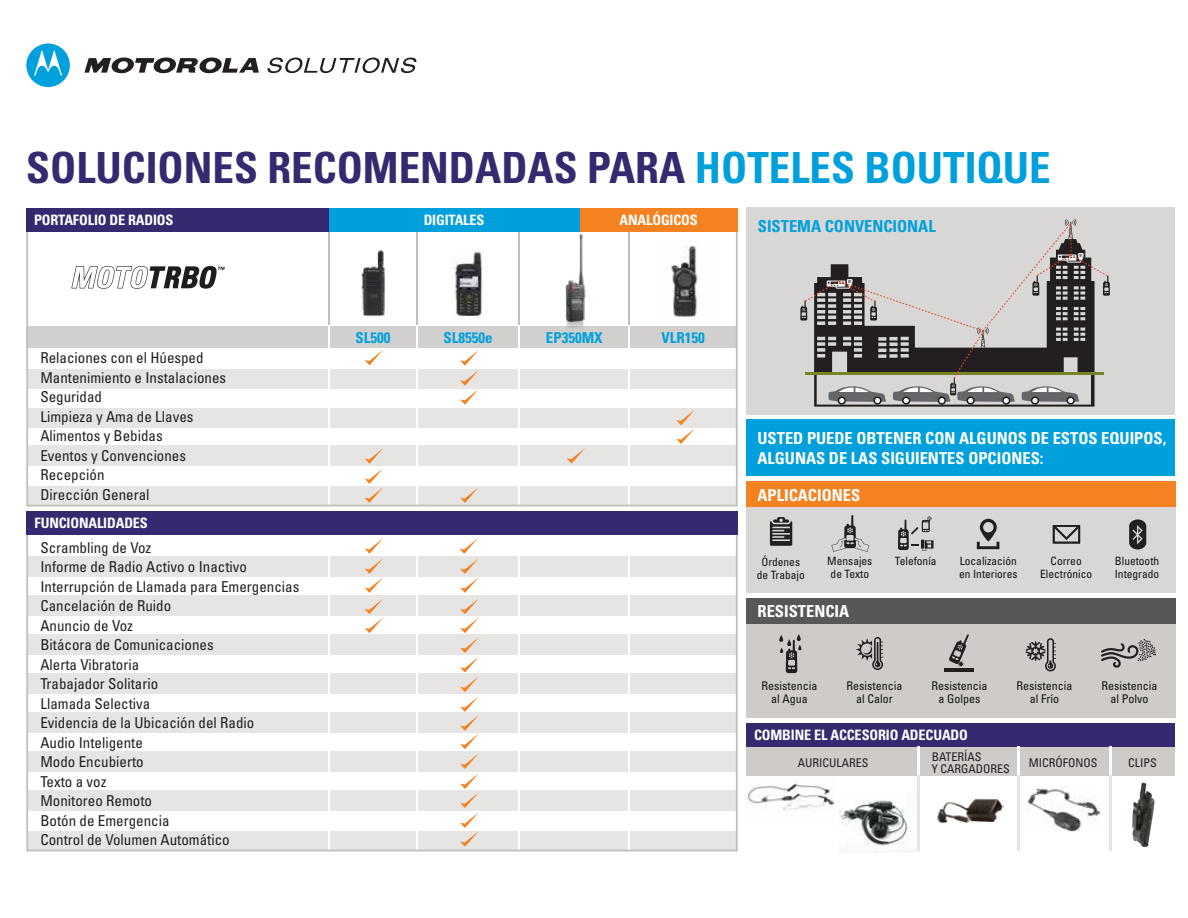
<style>
.page{position:relative;width:1188px;height:918px;background:#fff}
.page>*{position:absolute;margin:0;border:0;box-sizing:border-box;transform-origin:0 0}
.t1{font:700 condensed 42.9px "Univers";color:#35296f}
.t2{font:700 condensed 16.5px/19.8px "Univers";color:#fff}
.t3{font:700 condensed 16.5px "Univers";color:#00a0dd}
.t4{font:condensed 15px/19.5px "Univers";color:#231f20}
.t5{font:700 condensed 15px "Univers LT Pro";color:#00a0dd}
.t6{font:700 condensed 14.25px "Univers";letter-spacing:-.01em;color:#fff}
.t7{font:condensed 12px/13.6px "Univers";color:#151410;text-align:center}
.t8{font:condensed 12px/12px "Univers";color:#231f20}
.t9{font:condensed 11.4px/13px "Univers";color:#151410}
.s1{color:#00a0dd}
</style>
<div class="page">
<img style="left:745px;top:783px;width:90px;height:28px">
<img style="left:839px;top:793px;width:79px;height:58px">
<img style="left:1132px;top:782px;width:13px;height:65px">
<img style="left:1027px;top:787px;width:72px;height:44px">
<img style="left:937px;top:798px;width:67px;height:26px">
<div style="left:746px;top:503px;width:430px;height:90px;background:#d8d7d5"></div>
<div style="left:746px;top:622px;width:430px;height:95px;background:#cecbc9"></div>
<div style="left:746px;top:481px;width:430px;height:26px;background:#f58220"></div>
<div style="left:746px;top:598px;width:430px;height:25px;background:#585757"></div>
<div style="left:746px;top:419px;width:429px;height:57px;background:#00a0dd"></div>
<div style="left:27px;top:369px;width:709px;height:19px;background:#e6e5e3"></div>
<div style="left:27px;top:831px;width:709px;height:19px;background:#e6e5e3"></div>
<div style="left:27px;top:790px;width:709px;height:22px;background:#e6e5e3"></div>
<div style="left:27px;top:752px;width:709px;height:20px;background:#e6e5e3"></div>
<div style="left:27px;top:712px;width:709px;height:22px;background:#e6e5e3"></div>
<div style="left:27px;top:674px;width:709px;height:20px;background:#e6e5e3"></div>
<div style="left:27px;top:634px;width:709px;height:22px;background:#e6e5e3"></div>
<div style="left:27px;top:596px;width:709px;height:20px;background:#e6e5e3"></div>
<div style="left:27px;top:556px;width:709px;height:22px;background:#e6e5e3"></div>
<div style="left:27px;top:408px;width:709px;height:20px;background:#e6e5e3"></div>
<div style="left:27px;top:446px;width:709px;height:20px;background:#e6e5e3"></div>
<div style="left:27px;top:486px;width:709px;height:20px;background:#e6e5e3"></div>
<div style="left:26px;top:326px;width:711px;height:21px;background:#d1d0ce"></div>
<hr style="left:416px;top:230px;width:2px;height:96px;background:#bfbfbc">
<hr style="left:416px;top:326px;width:2px;height:180px;background:#fff">
<hr style="left:416px;top:532px;width:2px;height:318px;background:#fff">
<hr style="left:328px;top:230px;width:2px;height:96px;background:#bfbfbc">
<hr style="left:328px;top:326px;width:2px;height:180px;background:#fff">
<hr style="left:328px;top:532px;width:2px;height:318px;background:#fff">
<hr style="left:518px;top:230px;width:2px;height:96px;background:#bfbfbc">
<hr style="left:518px;top:326px;width:2px;height:180px;background:#fff">
<hr style="left:518px;top:532px;width:2px;height:318px;background:#fff">
<hr style="left:628px;top:230px;width:2px;height:96px;background:#bfbfbc">
<hr style="left:628px;top:326px;width:2px;height:180px;background:#fff">
<hr style="left:628px;top:532px;width:2px;height:318px;background:#fff">
<div style="left:26px;top:229px;width:712px;height:277px;border:2px solid #bfbfbc"></div>
<div style="left:26px;top:208px;width:303px;height:23px;background:#35296f"></div>
<div style="left:579px;top:208px;width:159px;height:23px;background:#f58220"></div>
<div style="left:329px;top:208px;width:250px;height:23px;background:#00a0dd"></div>
<svg style="left:898px;top:516px;width:36px;height:35px"></svg>
<svg style="left:770px;top:517px;width:22px;height:29px"></svg>
<svg style="left:831px;top:515px;width:38px;height:37px"></svg>
<svg style="left:977px;top:519px;width:22px;height:30px"></svg>
<svg style="left:1053px;top:525px;width:27px;height:19px"></svg>
<svg style="left:1129px;top:519px;width:17px;height:30px"></svg>
<img style="left:565px;top:234px;width:21px;height:94px">
<svg style="left:567px;top:448px;width:18px;height:15px"></svg>
<img style="left:670px;top:245px;width:29px;height:72px">
<svg style="left:676px;top:410px;width:18px;height:34px"></svg>
<img style="left:361px;top:250px;width:24px;height:67px">
<svg style="left:365px;top:350px;width:18px;height:15px"></svg>
<svg style="left:365px;top:449px;width:18px;height:54px"></svg>
<svg style="left:365px;top:539px;width:18px;height:54px"></svg>
<svg style="left:365px;top:599px;width:18px;height:34px"></svg>
<svg style="left:460px;top:539px;width:18px;height:54px"></svg>
<svg style="left:460px;top:599px;width:18px;height:247px"></svg>
<img style="left:451px;top:251px;width:32px;height:66px">
<svg style="left:460px;top:351px;width:18px;height:14px"></svg>
<svg style="left:460px;top:371px;width:18px;height:33px"></svg>
<svg style="left:460px;top:488px;width:18px;height:15px"></svg>
<svg style="left:71px;top:266px;width:154px;height:23px"></svg>
<div style="left:26px;top:512px;width:712px;height:23px;background:#35296f"></div>
<div style="left:747px;top:208px;width:428px;height:207px;background:#d8d7d5"></div>
<svg style="left:779px;top:634px;width:23px;height:39px"></svg>
<svg style="left:949px;top:634px;width:20px;height:33px"></svg>
<hr style="left:945px;top:668px;width:29px;height:3px;background:#231f20">
<svg style="left:1101px;top:639px;width:55px;height:29px"></svg>
<svg style="left:1025px;top:638px;width:31px;height:33px"></svg>
<svg style="left:856px;top:637px;width:27px;height:33px"></svg>
<div style="left:746px;top:746px;width:429px;height:30px;background:#cecbc9"></div>
<div style="left:746px;top:723px;width:429px;height:24px;background:#35296f"></div>
<hr style="left:918px;top:746px;width:2px;height:35px;background:#fff">
<hr style="left:918px;top:776px;width:2px;height:75px;background:#e6e5e3">
<hr style="left:1017px;top:746px;width:2px;height:35px;background:#fff">
<hr style="left:1017px;top:776px;width:2px;height:75px;background:#e6e5e3">
<hr style="left:1109px;top:746px;width:2px;height:35px;background:#fff">
<hr style="left:1109px;top:776px;width:2px;height:75px;background:#e6e5e3">
<svg style="left:800px;top:219px;width:310px;height:188px"></svg>
<svg style="left:84px;top:57px;width:175px;height:17px"></svg>
<svg style="left:26px;top:44px;width:44px;height:43px"></svg>
<svg style="left:268px;top:58px;width:148px;height:15px"></svg>
<h1 class="t1" style="left:26px;top:142px;width:1026px">SOLUCIONES RECOMENDADAS PARA <span class="s1">HOTELES BOUTIQUE</span></h1>
<p class="t6" style="left:34px;top:211px;width:141px">PORTAFOLIO DE RADIOS</p>
<p class="t6" style="left:424px;top:211px;width:62px">DIGITALES</p>
<p class="t6" style="left:620px;top:211px;width:80px">ANALÓGICOS</p>
<p class="t4" style="left:40px;top:348px;width:187px">Relaciones con el Húesped<br>Mantenimiento e Instalaciones<br>Seguridad<br>Limpieza y Ama de Llaves<br>Alimentos y Bebidas<br>Eventos y Convenciones<br>Recepción<br>Dirección General</p>
<p class="t6" style="left:35px;top:515px;width:115px">FUNCIONALIDADES</p>
<p class="t4" style="left:40px;top:537px;width:261px">Scrambling de Voz<br>Informe de Radio Activo o Inactivo<br>Interrupción de Llamada para Emergencias<br>Cancelación de Ruido<br>Anuncio de Voz<br>Bitácora de Comunicaciones<br>Alerta Vibratoria<br>Trabajador Solitario<br>Llamada Selectiva<br>Evidencia de la Ubicación del Radio<br>Audio Inteligente<br>Modo Encubierto<br>Texto a voz<br>Monitoreo Remoto<br>Botón de Emergencia<br>Control de Volumen Automático</p>
<p class="t5" style="left:356px;top:328px;width:36px">SL500</p>
<p class="t5" style="left:444px;top:328px;width:51px">SL8550e</p>
<p class="t5" style="left:546px;top:328px;width:58px">EP350MX</p>
<p class="t5" style="left:662px;top:328px;width:45px">VLR150</p>
<p class="t3" style="left:758px;top:216px;width:179px">SISTEMA CONVENCIONAL</p>
<p class="t2" style="left:758px;top:429px;width:410px">USTED PUEDE OBTENER CON ALGUNOS DE ESTOS EQUIPOS,<br>ALGUNAS DE LAS SIGUIENTES OPCIONES:</p>
<p class="t2" style="left:758px;top:486px;width:104px">APLICACIONES</p>
<p class="t9" style="left:761px;top:555px;width:40px">Órdenes</p>
<p class="t9" style="left:895px;top:555px;width:43px">Telefonía</p>
<p class="t9" style="left:757px;top:568px;width:49px">de Trabajo</p>
<p class="t9" style="left:827px;top:555px;width:47px">Mensajes de Texto</p>
<p class="t9" style="left:959px;top:555px;width:60px">Localización en Interiores</p>
<p class="t9" style="left:1040px;top:555px;width:54px;text-align:center">Correo<br>Electrónico</p>
<p class="t9" style="left:1115px;top:555px;width:46px">Bluetooth<br>Integrado</p>
<p class="t2" style="left:758px;top:601px;width:93px">RESISTENCIA</p>
<p class="t7" style="left:761px;top:678px;width:57px">Resistencia al Agua</p>
<p class="t7" style="left:931px;top:678px;width:57px">Resistencia a Golpes</p>
<p class="t7" style="left:1102px;top:678px;width:57px">Resistencia al Polvo</p>
<p class="t7" style="left:1016px;top:678px;width:57px">Resistencia al Frío</p>
<p class="t7" style="left:846px;top:678px;width:57px">Resistencia al Calor</p>
<p class="t6" style="left:754px;top:726px;width:215px">COMBINE EL ACCESORIO ADECUADO</p>
<p class="t8" style="left:932px;top:750px;width:80px">BATERÍAS<br>Y CARGADORES</p>
<p class="t8" style="left:1029px;top:756px;width:70px">MICRÓFONOS</p>
<p class="t8" style="left:1128px;top:756px;width:30px">CLIPS</p>
<p class="t8" style="left:798px;top:756px;width:72px">AURICULARES</p>
</div>
